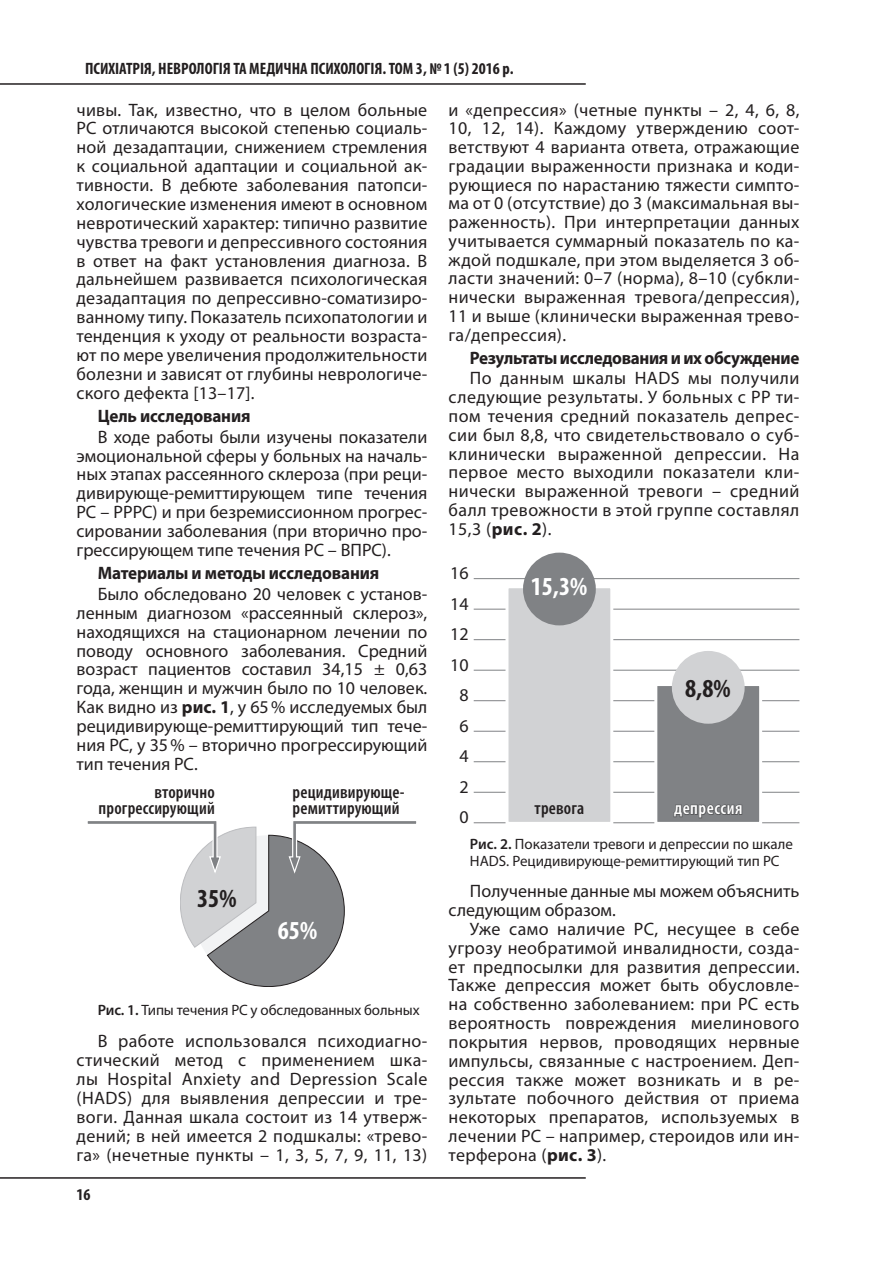
<style>
.page{position:relative;width:893px;height:1263px;background:#fff}
.page>*{position:absolute;margin:0;border:0;box-sizing:border-box;transform-origin:0 0}
.t1{font:700 condensed 26.1px "Myriad Pro";color:#fff}
.t2{font:700 condensed 26.1px "Myriad Pro";color:#231f20}
.t3{font:18px/18.9px "Myriad Pro";letter-spacing:.01em;color:#231f20;text-align:justify}
.t4{font:700 18px "Myriad Pro";letter-spacing:-.015em;color:#231f20;scale:.95 1}
.t5{font:600 condensed 18px/16px "Myriad Pro";letter-spacing:.01em;color:#231f20}
.t6{font:600 condensed 18px "Myriad Pro";letter-spacing:.03em;color:#fff}
.t7{font:700 condensed 16.5px "Myriad Pro";color:#231f20}
.t8{font:15px/16.6px "Myriad Pro";color:#231f20}
.s1{font-weight:700}
.s2{font-weight:600}
</style>
<div class="page">
<hr style="left:0;top:83px;width:586px;height:2px;background:#231f20">
<hr style="left:0;top:1177px;width:586px;height:2px;background:#231f20">
<svg style="left:87px;top:821px;width:330px;height:166px"></svg>
<hr style="left:474px;top:822px;width:325px;height:1px;background:#808285">
<hr style="left:474px;top:609px;width:325px;height:1px;background:#808285">
<hr style="left:474px;top:731px;width:325px;height:1px;background:#808285">
<hr style="left:474px;top:670px;width:325px;height:1px;background:#808285">
<hr style="left:474px;top:792px;width:325px;height:1px;background:#808285">
<hr style="left:474px;top:578px;width:325px;height:1px;background:#808285">
<hr style="left:474px;top:700px;width:325px;height:1px;background:#808285">
<hr style="left:474px;top:639px;width:325px;height:1px;background:#808285">
<hr style="left:474px;top:761px;width:325px;height:1px;background:#808285">
<div style="left:505px;top:585px;width:108px;height:240px;background:#d1d2d4;border:3px solid #fff"></div>
<div style="left:654px;top:683px;width:108px;height:142px;background:#808285;border:3px solid #fff"></div>
<div style="left:525px;top:555px;width:69px;height:68px;background:#808285;border-radius:50%"></div>
<div style="left:523px;top:553px;width:73px;height:72px;border:4px solid #808285;border-radius:50%"></div>
<div style="left:674px;top:653px;width:68px;height:68px;background:#d1d2d4;border-radius:50%"></div>
<div style="left:672px;top:651px;width:73px;height:73px;border:4px solid #d1d2d4;border-radius:50%"></div>
<svg style="left:673px;top:804px;width:70px;height:21px"></svg>
<p class="t7" style="left:85px;top:58px;width:430px">ПСИХІАТРІЯ, НЕВРОЛОГІЯ ТА МЕДИЧНА ПСИХОЛОГІЯ. ТОМ 3, №1 (5) 2016 р.</p>
<p class="t3" style="left:77px;top:100px;width:352px">чивы. Так, известно, что в целом больные РС отличаются высокой степенью социаль&shy;ной дезадаптации, снижением стремления к социальной адаптации и социальной ак&shy;тивности. В дебюте заболевания патопси&shy;хологические изменения имеют в основном невротический характер: типично развитие чувства тревоги и депрессивного состояния в ответ на факт установления диагноза. В дальнейшем развивается психологическая дезадаптация по депрессивно-соматизиро&shy;ванному типу. Показатель психопатологии и тенденция к уходу от реальности возраста&shy;ют по мере увеличения продолжительности болезни и зависят от глубины неврологиче&shy;ского дефекта [13–17].</p>
<p class="t4" style="left:98px;top:404px;width:162px">Цель исследования</p>
<p class="t3" style="left:77px;top:427px;width:352px;text-indent:21px">В ходе работы были изучены показатели эмоциональной сферы у больных на началь&shy;ных этапах рассеянного склероза (при реци&shy;дивирующе-ремиттирующем типе течения РС – РРРС) и при безремиссионном прогрес&shy;сировании заболевания (при вторично про&shy;грессирующем типе течения РС – ВПРС).</p>
<p class="t4" style="left:98px;top:561px;width:298px">Материалы и методы исследования</p>
<p class="t3" style="left:77px;top:584px;width:352px;text-indent:21px">Было обследовано 20 человек с установ&shy;ленным диагнозом «рассеянный склероз», находящихся на стационарном лечении по поводу основного заболевания. Средний возраст пациентов составил 34,15 ± 0,63 года, женщин и мужчин было по 10 человек.<br>Как видно из <span class="s1">рис. 1</span>, у 65% исследуемых был рецидивирующе-ремиттирующий тип тече&shy;ния РС, у 35% – вторично прогрессирующий тип течения РС.</p>
<p class="t5" style="left:99px;top:785px;width:118px;text-align:right">вторично прогрессирующий</p>
<h1 class="t2" style="left:197px;top:882px;width:41px">35%</h1>
<p class="t5" style="left:293px;top:785px;width:114px">рецидивирующе&shy;ремиттирующий</p>
<h1 class="t1" style="left:278px;top:914px;width:41px">65%</h1>
<p class="t8" style="left:98px;top:1001px;width:323px"><span class="s2">Рис. 1.</span> Типы течения РС у обследованных больных</p>
<p class="t3" style="left:77px;top:1031px;width:352px;text-indent:21px">В работе использовался психодиагно&shy;стический метод с применением шка&shy;лы Hospital Anxiety and Depression Scale (HADS) для выявления депрессии и тре&shy;воги. Данная шкала состоит из 14 утверж&shy;дений; в ней имеется 2 подшкалы: «трево&shy;га» (нечетные пункты – 1, 3, 5, 7, 9, 11, 13)</p>
<p class="t7" style="left:77px;top:1184px;width:16px">16</p>
<p class="t3" style="left:449px;top:100px;width:352px">и «депрессия» (четные пункты – 2, 4, 6, 8, 10, 12, 14). Каждому утверждению соот&shy;ветствуют 4 варианта ответа, отражающие градации выраженности признака и коди&shy;рующиеся по нарастанию тяжести симпто&shy;ма от 0 (отсутствие) до 3 (максимальная вы&shy;раженность). При интерпретации данных учитывается суммарный показатель по ка&shy;ждой подшкале, при этом выделяется 3 об&shy;ласти значений: 0–7 (норма), 8–10 (субкли&shy;нически выраженная тревога/депрессия), 11 и выше (клинически выраженная трево&shy;га/депрессия).</p>
<p class="t4" style="left:470px;top:346px;width:348px">Результаты исследования и их обсуждение</p>
<p class="t3" style="left:449px;top:369px;width:352px;text-indent:21px">По данным шкалы HADS мы получили следующие результаты. У больных с РР ти&shy;пом течения средний показатель депрес&shy;сии был 8,8, что свидетельствовало о суб&shy;клинически выраженной депрессии. На первое место выходили показатели кли&shy;нически выраженной тревоги – средний балл тревожности в этой группе составлял 15,3 (<span class="s1">рис. 2</span>).</p>
<p class="t3" style="left:450px;top:563px;width:20px">16</p>
<p class="t3" style="left:450px;top:594px;width:20px">14</p>
<p class="t3" style="left:450px;top:624px;width:20px">12</p>
<p class="t3" style="left:450px;top:655px;width:20px">10</p>
<p class="t3" style="left:459px;top:685px;width:11px">8</p>
<p class="t3" style="left:459px;top:716px;width:11px">6</p>
<p class="t3" style="left:459px;top:746px;width:11px">4</p>
<p class="t3" style="left:459px;top:777px;width:11px">2</p>
<p class="t3" style="left:459px;top:807px;width:11px">0</p>
<h1 class="t1" style="left:531px;top:570px;width:58px">15,3%</h1>
<p class="t5" style="left:535px;top:800px;width:51px">тревога</p>
<h1 class="t2" style="left:685px;top:672px;width:47px">8,8%</h1>
<p class="t6" style="left:674px;top:798px;width:70px">депрессия</p>
<p class="t8" style="left:470px;top:835px;width:325px"><span class="s2">Рис. 2.</span> Показатели тревоги и депрессии по шкале<br>HADS. Рецидивирующе-ремиттирующий тип РС</p>
<p class="t3" style="left:449px;top:881px;width:352px;text-indent:21px">Полученные данные мы можем объяснить следующим образом.</p>
<p class="t3" style="left:449px;top:919px;width:352px;text-indent:21px">Уже само наличие РС, несущее в себе угрозу необратимой инвалидности, созда&shy;ет предпосылки для развития депрессии.<br>Также депрессия может быть обусловле&shy;на собственно заболеванием: при РС есть вероятность повреждения миелинового покрытия нервов, проводящих нервные импульсы, связанные с настроением. Деп&shy;рессия также может возникать и в ре&shy;зультате побочного действия от приема некоторых препаратов, используемых в лечении РС – например, стероидов или ин&shy;терферона (<span class="s1">рис. 3</span>).</p>
</div>
